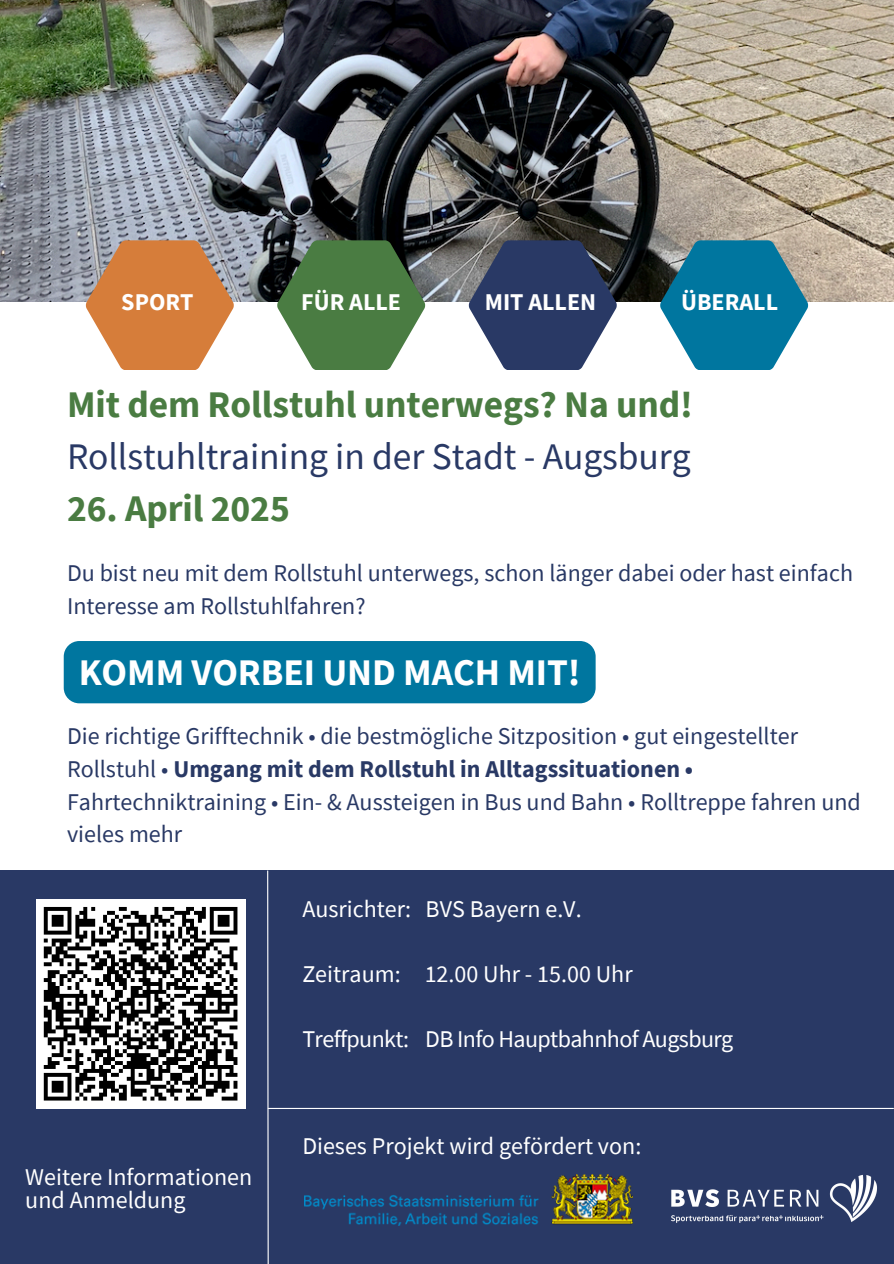
<style>
.page{position:relative;width:894px;height:1264px;background:#fff}
.page>*{position:absolute;margin:0;border:0;box-sizing:border-box;transform-origin:0 0}
.t1{font:37.5px/51.8px "Source Sans Pro";letter-spacing:-.005em;color:#293965}
.t2{font:700 37.5px "Source Sans Pro";letter-spacing:-.005em;color:#fff}
.t3{font:700 37.5px "Source Sans Pro";letter-spacing:-.005em;color:#4a7c42}
.t4{font:24px/32.7px "Source Sans Pro";color:#293965}
.t5{font:24px/23.7px "Source Sans Pro";color:#fff}
.t6{font:24px "Source Sans Pro";letter-spacing:-.025em;color:#fff}
.t7{font:700 24px "Source Sans Pro";color:#fff}
.s1{font-weight:700;color:#4a7c42}
.s2{font-weight:700}
</style>
<div class="page">
<div style="left:0;top:870px;width:893px;height:393px;background:#293965"></div>
<svg style="left:267px;top:870px;width:2px;height:393px"></svg>
<img style="left:304px;top:1174px;width:328px;height:51px">
<hr style="left:268px;top:1107px;width:625px;height:1px;background:#fff">
<img style="left:0;top:0;width:893px;height:301px">
<svg style="left:86px;top:240px;width:148px;height:130px;background:#d3905f"></svg>
<svg style="left:277px;top:240px;width:148px;height:130px;background:#5d8358"></svg>
<svg style="left:468px;top:240px;width:148px;height:130px;background:#485475"></svg>
<svg style="left:659px;top:240px;width:149px;height:130px;background:#3189a7"></svg>
<img style="left:671px;top:1174px;width:206px;height:49px">
<div style="left:64px;top:641px;width:531px;height:62px;background:#00769f"></div>
<div style="left:36px;top:899px;width:209px;height:209px;background:#fff"></div>
<svg style="left:43px;top:906px;width:195px;height:195px"></svg>
<p class="t7" style="left:121px;top:286px;width:74px">SPORT</p>
<h3 class="t7" style="left:301px;top:286px;width:101px">FÜR ALLE</h3>
<p class="t7" style="left:484px;top:286px;width:113px">MIT ALLEN</p>
<p class="t7" style="left:681px;top:286px;width:98px">ÜBERALL</p>
<h3 class="t1" style="left:67px;top:378px;width:627px"><span class="s1">Mit dem Rollstuhl unterwegs? Na und!<br></span>Rollstuhltraining in der Stadt - Augsburg</h3>
<h3 class="t3" style="left:67px;top:484px;width:224px">26. April 2025</h3>
<h3 class="t4" style="left:67px;top:556px;width:787px">Du bist neu mit dem Rollstuhl unterwegs, schon länger dabei oder hast einfach<br>Interesse am Rollstuhlfahren?</h3>
<h3 class="t2" style="left:79px;top:647px;width:503px">KOMM VORBEI UND MACH MIT!</h3>
<h2 class="t4" style="left:67px;top:719px;width:795px">Die richtige Grifftechnik • die bestmögliche Sitzposition • gut eingestellter Rollstuhl • <span class="s2">Umgang mit dem Rollstuhl in Alltagssituationen • </span>Fahrtechniktraining • Ein- &amp; Aussteigen in Bus und Bahn • Rolltreppe fahren und vieles mehr</h2>
<p class="t5" style="left:302px;top:896px;width:281px">Ausrichter: BVS Bayern e.V.</p>
<h1 class="t5" style="left:302px;top:961px;width:332px">Zeitraum: 12.00 Uhr - 15.00 Uhr</h1>
<p class="t6" style="left:302px;top:1023px;width:432px">Treffpunkt: DB Info Hauptbahnhof Augsburg</p>
<p class="t5" style="left:25px;top:1164px;width:228px">Weitere Informationen und Anmeldung</p>
<p class="t5" style="left:302px;top:1133px;width:340px">Dieses Projekt wird gefördert von:</p>
</div>
